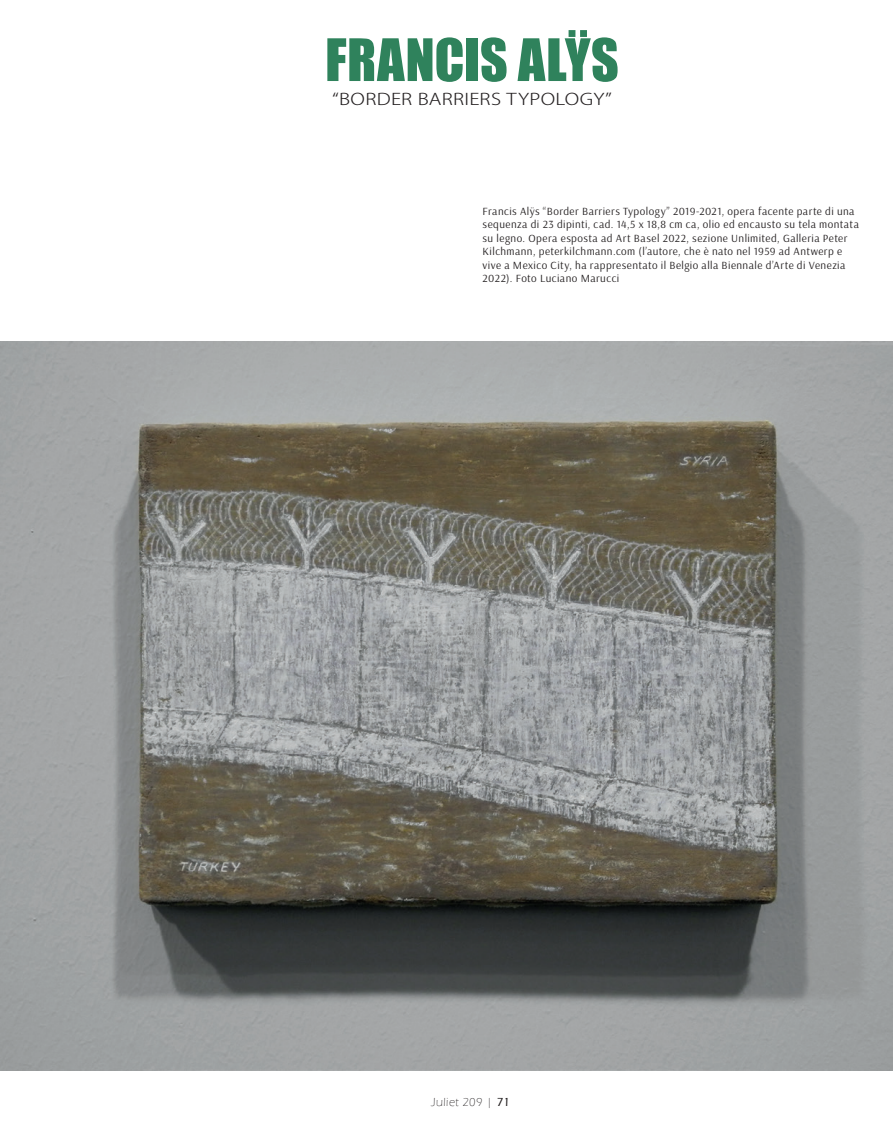
<style>
.page{position:relative;width:893px;height:1132px;background:#fff}
.page>*{position:absolute;margin:0;border:0;box-sizing:border-box;transform-origin:0 0}
.t1{font:54px "Impact";letter-spacing:.005em;color:#2f825c}
.t2{font:300 16.05px "Koz Go Pr 6 N";letter-spacing:.015em;color:#231f20;scale:1.22 1}
.t3{font:300 12px "Eras ITC";letter-spacing:.04em;color:#231f20}
.t4{font:10.95px/13.5px "Arsenal";letter-spacing:.04em;color:#231f20}
.s1{font-weight:500}
</style>
<div class="page">
<img style="left:0;top:342px;width:893px;height:727px">
<h1 class="t1" style="left:325px;top:18px;width:295px">FRANCIS ALŸS</h1>
<h2 class="t2" style="left:332px;top:90px;width:231px">“BORDER BARRIERS TYPOLOGY”</h2>
<p class="t4" style="left:483px;top:204px;width:378px">Francis Alÿs “Border Barriers Typology” 2019-2021, opera facente parte di una sequenza di 23 dipinti, cad. 14,5 x 18,8 cm ca, olio ed encausto su tela montata su legno. Opera esposta ad Art Basel 2022, sezione Unlimited, Galleria Peter Kilchmann, peterkilchmann.com (l’autore, che è nato nel 1959 ad Antwerp e vive a Mexico City, ha rappresentato il Belgio alla Biennale d’Arte di Venezia 2022). Foto Luciano Marucci</p>
<p class="t3" style="left:431px;top:1095px;width:81px">Juliet 209 | <span class="s1">71</span></p>
</div>
